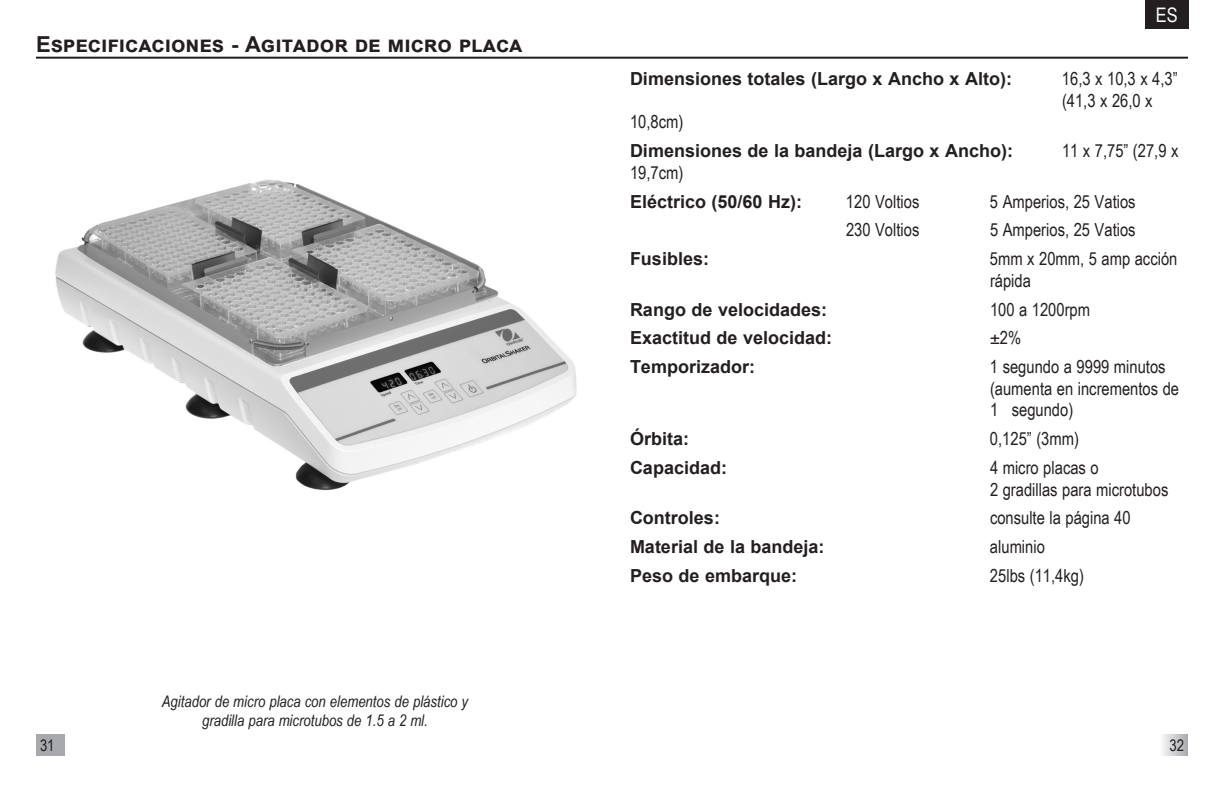
<style>
.page{position:relative;width:1224px;height:792px;background:#fff}
.page>*{position:absolute;margin:0;border:0;box-sizing:border-box;transform-origin:0 0}
.t1{font:700 22px "Arial";color:#231f20}
.t2{font:20px "Arial Narrow";color:#fff}
.t3{font:18px/21.6px "Arial Narrow";color:#231f20}
.t4{font:700 18px "Arial";color:#231f20}
.t5{font:italic 16px "Arial Narrow";color:#231f20}
.t6{font:16px "Arial Narrow";color:#231f20}
</style>
<div class="page">
<svg style="left:1163px;top:734px;width:25px;height:22px"></svg>
<div style="left:1145px;top:0;width:44px;height:29px;background:#231f20"></div>
<hr style="left:36px;top:57px;width:1152px;height:2px;background:#231f20">
<div style="left:36px;top:734px;width:29px;height:22px;background:#a8a9ad"></div>
<img style="left:55px;top:179px;width:522px;height:312px">
<p class="t1" style="left:36px;top:29px;width:487px">Especificaciones - Agitador de micro placa</p>
<p class="t6" style="left:40px;top:734px;width:16px">31</p>
<p class="t5" style="left:162px;top:690px;width:308px">Agitador de micro placa con elementos de plástico y</p>
<p class="t5" style="left:202px;top:710px;width:227px">gradilla para microtubos de 1.5 a 2 ml.</p>
<p class="t2" style="left:1156px;top:0;width:23px">ES</p>
<p class="t4" style="left:630px;top:66px;width:384px">Dimensiones totales (Largo x Ancho x Alto):</p>
<p class="t3" style="left:1062px;top:67px;width:117px">16,3 x 10,3 x 4,3” (41,3 x 26,0 x</p>
<p class="t3" style="left:630px;top:110px;width:55px">10,8cm)</p>
<p class="t4" style="left:630px;top:138px;width:385px">Dimensiones de la bandeja (Largo x Ancho):</p>
<p class="t3" style="left:1062px;top:139px;width:118px">11 x 7,75” (27,9 x</p>
<p class="t3" style="left:630px;top:161px;width:55px">19,7cm)</p>
<p class="t4" style="left:630px;top:188px;width:174px">Eléctrico (50/60 Hz):</p>
<p class="t3" style="left:846px;top:190px;width:75px">120 Voltios</p>
<p class="t3" style="left:990px;top:190px;width:147px">5 Amperios, 25 Vatios</p>
<p class="t3" style="left:846px;top:218px;width:75px">230 Voltios</p>
<p class="t3" style="left:990px;top:218px;width:147px">5 Amperios, 25 Vatios</p>
<p class="t4" style="left:630px;top:246px;width:81px">Fusibles:</p>
<p class="t3" style="left:990px;top:247px;width:189px">5mm x 20mm, 5 amp acción rápida</p>
<p class="t4" style="left:630px;top:296px;width:199px">Rango de velocidades:</p>
<p class="t3" style="left:990px;top:298px;width:102px">100 a 1200rpm</p>
<p class="t4" style="left:630px;top:325px;width:204px">Exactitud de velocidad:</p>
<p class="t3" style="left:990px;top:326px;width:33px">±2%</p>
<p class="t4" style="left:630px;top:354px;width:127px">Temporizador:</p>
<p class="t3" style="left:990px;top:355px;width:177px">1 segundo a 9999 minutos</p>
<p class="t3" style="left:990px;top:377px;width:191px">(aumenta en incrementos de<br>1 segundo)</p>
<p class="t4" style="left:630px;top:426px;width:61px">Órbita:</p>
<p class="t3" style="left:990px;top:427px;width:90px">0,125” (3mm)</p>
<p class="t4" style="left:630px;top:455px;width:99px">Capacidad:</p>
<p class="t3" style="left:990px;top:456px;width:110px">4 micro placas o</p>
<p class="t3" style="left:990px;top:478px;width:180px">2 gradillas para microtubos</p>
<p class="t4" style="left:630px;top:505px;width:91px">Controles:</p>
<p class="t3" style="left:990px;top:506px;width:142px">consulte la página 40</p>
<p class="t4" style="left:630px;top:534px;width:196px">Material de la bandeja:</p>
<p class="t3" style="left:990px;top:535px;width:56px">aluminio</p>
<p class="t4" style="left:630px;top:563px;width:169px">Peso de embarque:</p>
<p class="t3" style="left:990px;top:564px;width:95px">25lbs (11,4kg)</p>
<p class="t6" style="left:1169px;top:734px;width:16px">32</p>
</div>
